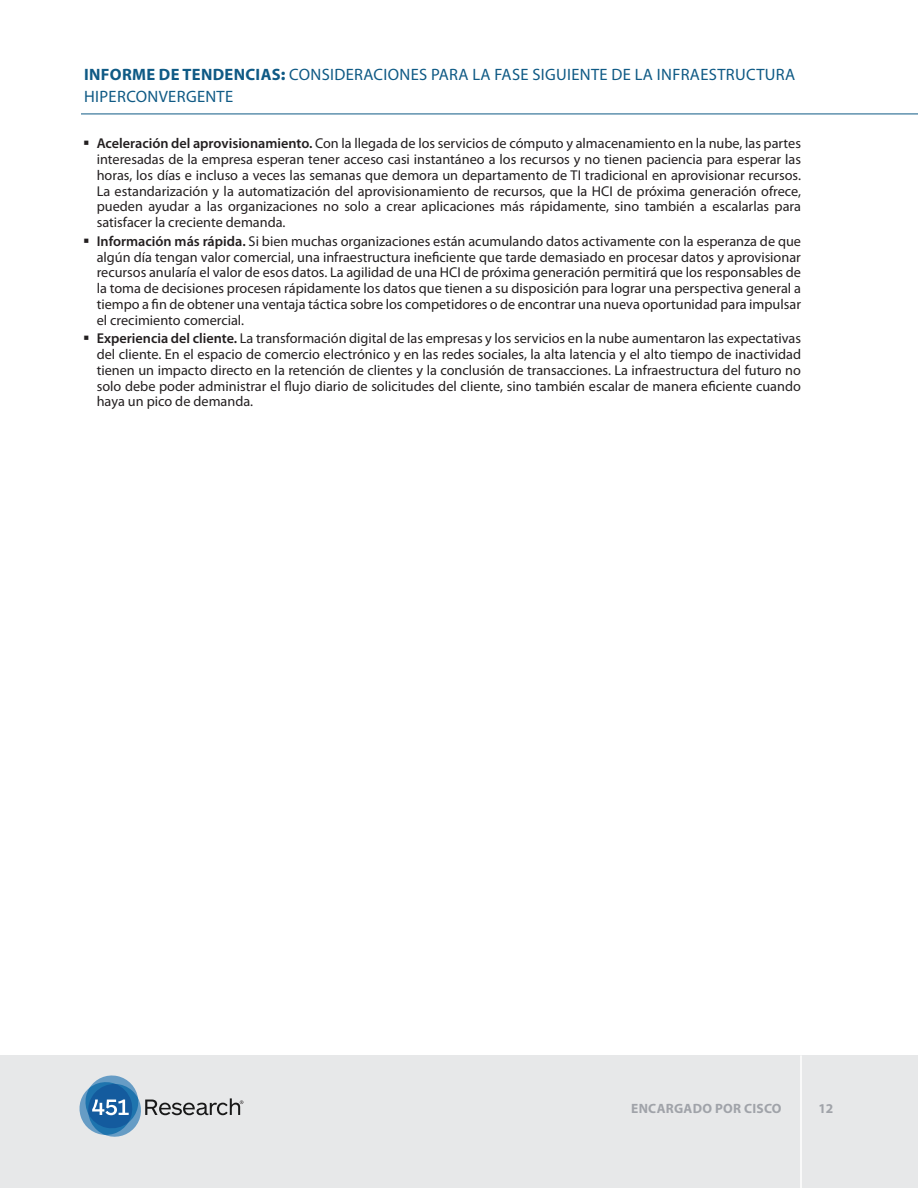
<style>
.page{position:relative;width:918px;height:1188px;background:#fff}
.page>*{position:absolute;margin:0;border:0;box-sizing:border-box;transform-origin:0 0}
.t1{font:16.5px/22.5px "Myriad Pro";letter-spacing:.02em;color:#0f5a85}
.t2{font:14.25px/15.8px "Myriad Pro";color:#231f20;text-align:justify}
.t3{font:700 13.5px "Myriad Pro";letter-spacing:.02em;color:#a0a3a9}
.s1{font-weight:700}
.s2{font-weight:900}
.s3{font-weight:600}
</style>
<div class="page">
<div style="left:0;top:1055px;width:918px;height:133px;background:#e7e8e9"></div>
<hr style="left:81px;top:114px;width:837px;height:1px;background:#0f5a85">
<svg style="left:80px;top:1076px;width:163px;height:61px"></svg>
<hr style="left:800px;top:1055px;width:2px;height:133px;background:#fff">
<p class="t1" style="left:84px;top:63px;width:713px"><span class="s1">INFORME DE TENDENCIAS</span><span class="s2">:</span> CONSIDERACIONES PARA LA FASE SIGUIENTE DE LA INFRAESTRUCTURA<br>HIPERCONVERGENTE</p>
<p class="t2" style="left:97px;top:136px;width:706px"><span class="s3">Aceleración del aprovisionamiento.</span> Con la llegada de los servicios de cómputo y almacenamiento en la nube, las partes interesadas de la empresa esperan tener acceso casi instantáneo a los recursos y no tienen paciencia para esperar las horas, los días e incluso a veces las semanas que demora un departamento de TI tradicional en aprovisionar recursos.<br>La estandarización y la automatización del aprovisionamiento de recursos, que la HCI de próxima generación ofrece, pueden ayudar a las organizaciones no solo a crear aplicaciones más rápidamente, sino también a escalarlas para satisfacer la creciente demanda.</p>
<p class="t2" style="left:97px;top:233px;width:706px"><span class="s3">Información más rápida.</span> Si bien muchas organizaciones están acumulando datos activamente con la esperanza de que algún día tengan valor comercial, una infraestructura ineficiente que tarde demasiado en procesar datos y aprovisionar recursos anularía el valor de esos datos. La agilidad de una HCI de próxima generación permitirá que los responsables de la toma de decisiones procesen rápidamente los datos que tienen a su disposición para lograr una perspectiva general a tiempo a fin de obtener una ventaja táctica sobre los competidores o de encontrar una nueva oportunidad para impulsar el crecimiento comercial.</p>
<p class="t2" style="left:97px;top:331px;width:706px"><span class="s3">Experiencia del cliente.</span> La transformación digital de las empresas y los servicios en la nube aumentaron las expectativas del cliente. En el espacio de comercio electrónico y en las redes sociales, la alta latencia y el alto tiempo de inactividad tienen un impacto directo en la retención de clientes y la conclusión de transacciones. La infraestructura del futuro no solo debe poder administrar el flujo diario de solicitudes del cliente, sino también escalar de manera eficiente cuando haya un pico de demanda.</p>
<p class="t3" style="left:631px;top:1099px;width:152px">ENCARGADO POR CISCO</p>
<p class="t3" style="left:818px;top:1099px;width:16px">12</p>
</div>
